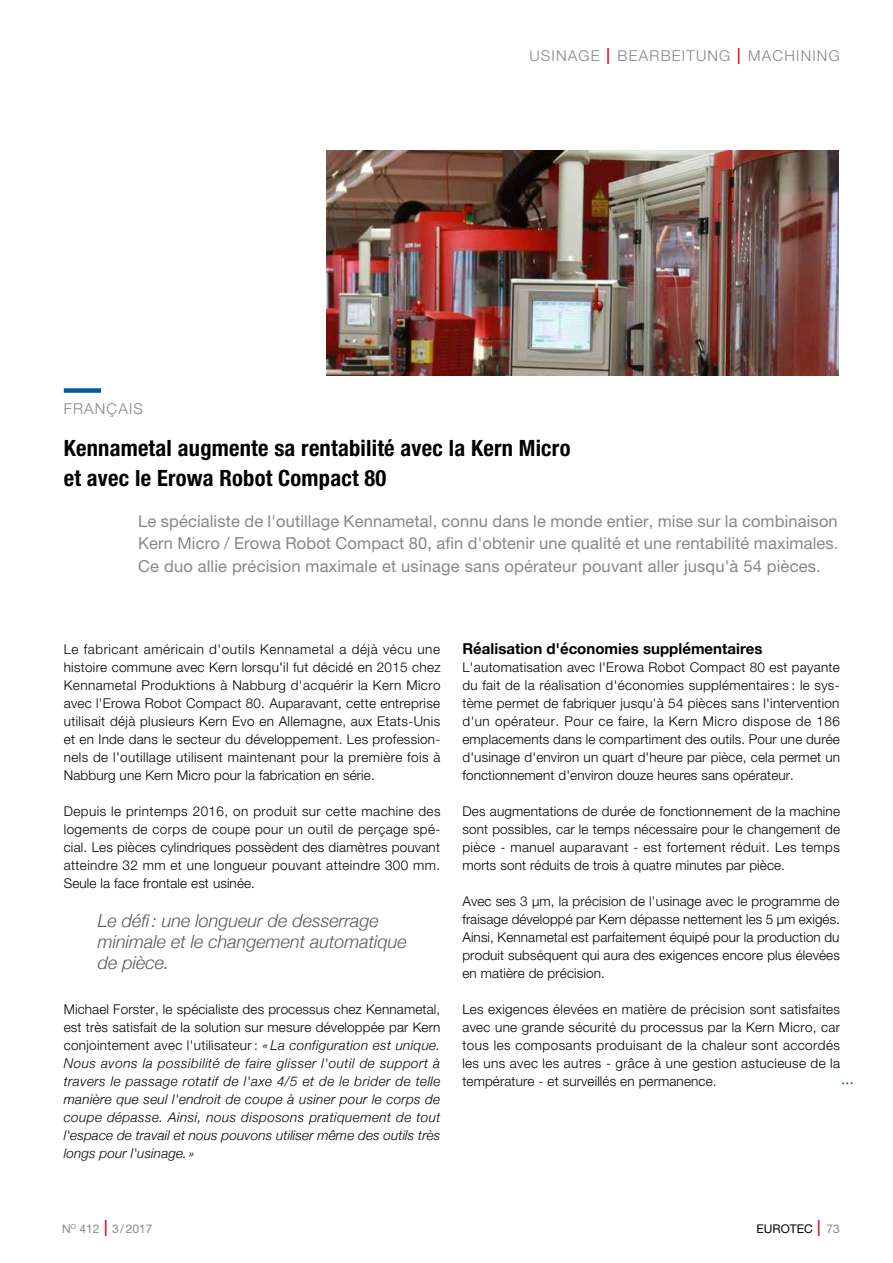
<style>
.page{position:relative;width:893px;height:1263px;background:#fff}
.page>*{position:absolute;margin:0;border:0;box-sizing:border-box;transform-origin:0 0}
.t1{font:700 condensed 22.5px/30px "Helvetica Neue";letter-spacing:.01em;color:#000}
.t2{font:italic 300 18px/21px "Helvetica Neue";color:#54585d}
.t3{font:16.5px/22.5px "Helvetica Neue";letter-spacing:.01em;color:#878787;text-align:justify}
.t4{font:300 15px "Helvetica Neue";letter-spacing:.08em;color:#878787}
.t5{font:700 15px "Helvetica Neue";color:#000}
.t6{font:300 13.5px/18px "Helvetica Neue";letter-spacing:.01em;color:#000;text-align:justify}
.t7{font:italic 300 13.5px/18px "Helvetica Neue";letter-spacing:.01em;color:#000;text-align:justify}
.t8{font:12px "Helvetica Neue";color:#878787}
.t9{font:12px "Helvetica Neue";color:#000}
.s1{font-stretch:condensed;font-size:22.5px;color:#e30613}
.s2{font-style:normal}
.s3{font-weight:300;font-stretch:condensed;font-size:22.5px;color:#e30613}
.s4{color:#878787}
</style>
<div class="page">
<img style="left:326px;top:150px;width:513px;height:225px">
<div style="left:64px;top:388px;width:37px;height:5px;background:#0059a3"></div>
<svg style="left:842px;top:1082px;width:11px;height:2px"></svg>
<p class="t4" style="left:529px;top:46px;width:312px">USINAGE <span class="s1">I</span> BEARBEITUNG <span class="s1">I</span> MACHINING</p>
<p class="t4" style="left:64px;top:399px;width:81px">FRANÇAIS</p>
<h1 class="t1" style="left:64px;top:432px;width:508px">Kennametal augmente sa rentabilité avec la Kern Micro et avec le Erowa Robot Compact 80</h1>
<p class="t3" style="left:138px;top:509px;width:702px">Le spécialiste de l'outillage Kennametal, connu dans le monde entier, mise sur la combinaison Kern Micro / Erowa Robot Compact 80, afin d'obtenir une qualité et une rentabilité maximales.<br>Ce duo allie précision maximale et usinage sans opérateur pouvant aller jusqu'à 54 pièces.</p>
<p class="t6" style="left:64px;top:640px;width:378px">Le fabricant américain d'outils Kennametal a déjà vécu une histoire commune avec Kern lorsqu'il fut décidé en 2015 chez Kennametal Produktions à Nabburg d'acquérir la Kern Micro avec l'Erowa Robot Compact 80. Auparavant, cette entreprise utilisait déjà plusieurs Kern Evo en Allemagne, aux Etats-Unis et en Inde dans le secteur du développement. Les profession&shy;nels de l'outillage utilisent maintenant pour la première fois à Nabburg une Kern Micro pour la fabrication en série.</p>
<p class="t6" style="left:64px;top:802px;width:378px">Depuis le printemps 2016, on produit sur cette machine des logements de corps de coupe pour un outil de perçage spé&shy;cial. Les pièces cylindriques possèdent des diamètres pouvant atteindre 32 mm et une longueur pouvant atteindre 300 mm.<br>Seule la face frontale est usinée.</p>
<h2 class="t2" style="left:98px;top:909px;width:311px">Le défi: une longueur de desserrage minimale et le changement automatique de pièce.</h2>
<p class="t7" style="left:64px;top:999px;width:378px"><span class="s2">Michael Forster, le spécialiste des processus chez Kennametal, est très satisfait de la solution sur mesure développée par Kern conjointement avec l'utilisateur :</span> « La configuration est unique.<br>Nous avons la possibilité de faire glisser l'outil de support à travers le passage rotatif de l'axe 4/5 et de le brider de telle manière que seul l'endroit de coupe à usiner pour le corps de coupe dépasse. Ainsi, nous disposons pratiquement de tout l'espace de travail et nous pouvons utiliser même des outils très longs pour l'usinage. »</p>
<p class="t5" style="left:462px;top:637px;width:302px">Réalisation d'économies supplémentaires</p>
<p class="t6" style="left:462px;top:658px;width:379px">L'automatisation avec l'Erowa Robot Compact 80 est payante du fait de la réalisation d'économies supplémentaires : le sys&shy;tème permet de fabriquer jusqu'à 54 pièces sans l'intervention d'un opérateur. Pour ce faire, la Kern Micro dispose de 186 emplacements dans le compartiment des outils. Pour une durée d'usinage d'environ un quart d'heure par pièce, cela permet un fonctionnement d'environ douze heures sans opérateur.</p>
<p class="t6" style="left:462px;top:802px;width:379px">Des augmentations de durée de fonctionnement de la machine sont possibles, car le temps nécessaire pour le changement de pièce - manuel auparavant - est fortement réduit. Les temps morts sont réduits de trois à quatre minutes par pièce.</p>
<p class="t6" style="left:462px;top:892px;width:379px">Avec ses 3 µm, la précision de l'usinage avec le programme de fraisage développé par Kern dépasse nettement les 5 µm exigés.<br>Ainsi, Kennametal est parfaitement équipé pour la production du produit subséquent qui aura des exigences encore plus élevées en matière de précision.</p>
<p class="t6" style="left:462px;top:1000px;width:379px">Les exigences élevées en matière de précision sont satisfaites avec une grande sécurité du processus par la Kern Micro, car tous les composants produisant de la chaleur sont accordés les uns avec les autres - grâce à une gestion astucieuse de la température - et surveillés en permanence.</p>
<p class="t8" style="left:62px;top:1221px;width:92px">N<sup>O</sup> 412 <span class="s3">I</span> 3/2017</p>
<p class="t9" style="left:756px;top:1221px;width:85px">EUROTEC <span class="s3">I</span> <span class="s4">73</span></p>
</div>
